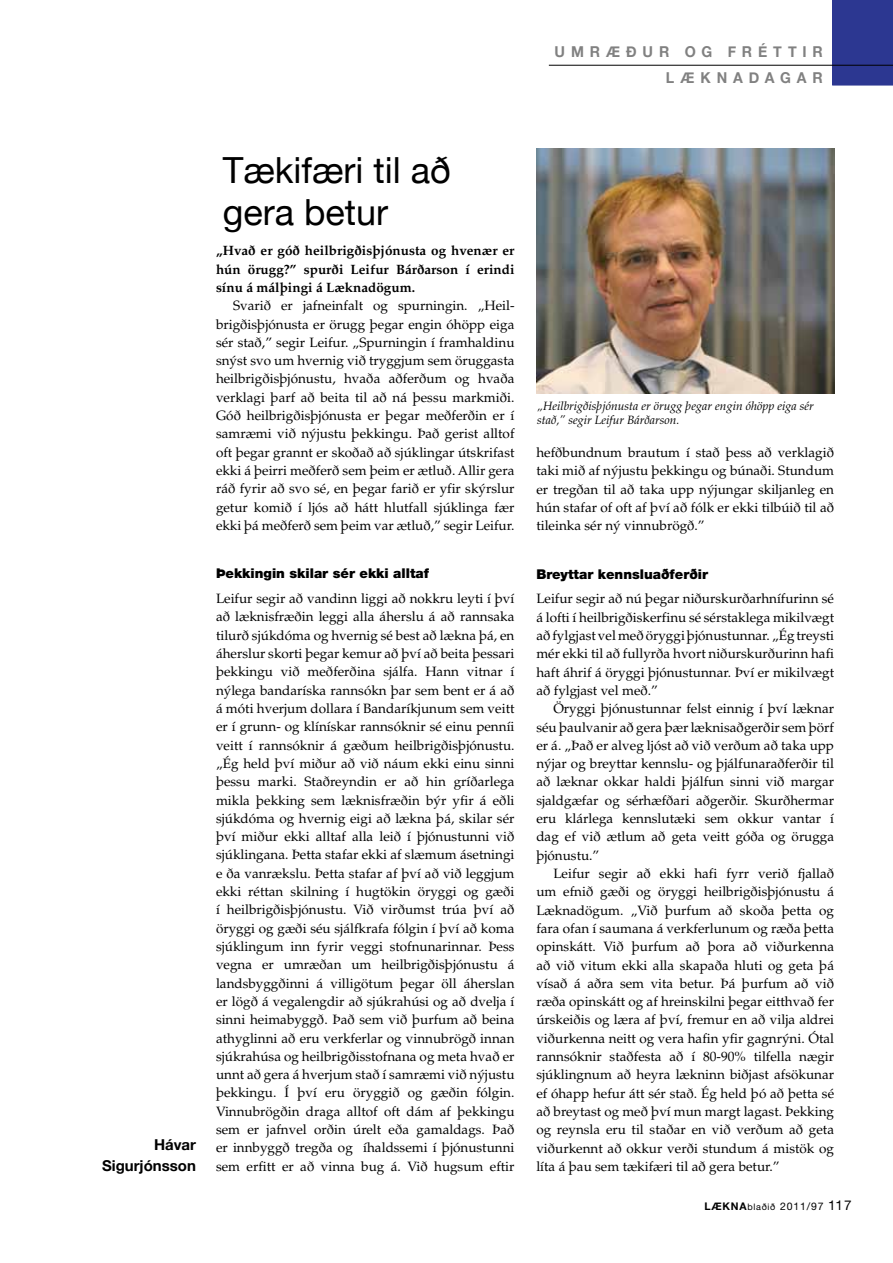
<style>
.page{position:relative;width:893px;height:1263px;background:#fff}
.page>*{position:absolute;margin:0;border:0;box-sizing:border-box;transform-origin:0 0}
.t1{font:36px/42px "Helvetica Neue";color:#000}
.t2{font:700 15px/25.5px "Helvetica Neue";letter-spacing:.415em;color:#818181;scale:.95 1}
.t3{font:700 15px/21px "Helvetica Neue";color:#000;text-align:right}
.t4{font:13.5px/18.3px "Palatino";color:#000;text-align:justify}
.t5{font:700 13.5px/18.3px "Palatino";color:#000;text-align:justify}
.t6{font:900 13.5px "Helvetica Neue";color:#000}
.t7{font:italic 12px/13.5px "Palatino";color:#000}
.t8{font:10.5px "Helvetica Neue";letter-spacing:.075em;color:#000}
.s1{font-weight:700}
.s2{font-size:9px}
.s3{font-size:13.5px}
</style>
<div class="page">
<div style="left:832px;top:0;width:61px;height:86px;background:#2c3791"></div>
<hr style="left:549px;top:65px;width:344px;height:1px;background:#000">
<img style="left:536px;top:149px;width:298px;height:245px">
<p class="t2" style="left:555px;top:39px;width:107px">U MR ÆÐUR</p>
<p class="t2" style="left:666px;top:39px;width:127px;text-indent:19px">OG FRÉTTIR<br>L æknada</p>
<p class="t2" style="left:780px;top:64px;width:47px">gar</p>
<p class="t3" style="left:102px;top:1134px;width:95px">Hávar<br>Sigurjónsson</p>
<h1 class="t1" style="left:223px;top:149px;width:229px">Tækifæri til að gera betur</h1>
<p class="t5" style="left:216px;top:242px;width:300px">„Hvað er góð heilbrigðisþjónusta og hvenær er hún örugg?” spurði Leifur Bárðarson í erindi sínu á málþingi á Læknadögum.</p>
<p class="t4" style="left:216px;top:297px;width:300px;text-indent:17px">Svarið er jafneinfalt og spurningin. „Heil&shy;brigðisþjónusta er örugg þegar engin óhöpp eiga sér stað,” segir Leifur. „Spurningin í framhaldinu snýst svo um hvernig við tryggjum sem öruggasta heilbrigðisþjónustu, hvaða aðferðum og hvaða verklagi þarf að beita til að ná þessu markmiði.<br>Góð heilbrigðisþjónusta er þegar meðferðin er í samræmi við nýjustu þekkingu. Það gerist alltof oft þegar grannt er skoðað að sjúklingar útskrifast ekki á þeirri meðferð sem þeim er ætluð. Allir gera ráð fyrir að svo sé, en þegar farið er yfir skýrslur getur komið í ljós að hátt hlutfall sjúklinga fær ekki þá meðferð sem þeim var ætluð,” segir Leifur.</p>
<p class="t6" style="left:216px;top:565px;width:215px">Þekkingin skilar sér ekki alltaf</p>
<p class="t4" style="left:216px;top:590px;width:300px">Leifur segir að vandinn liggi að nokkru leyti í því að læknisfræðin leggi alla áherslu á að rannsaka tilurð sjúkdóma og hvernig sé best að lækna þá, en áherslur skorti þegar kemur að því að beita þessari þekkingu við meðferðina sjálfa. Hann vitnar í nýlega bandaríska rannsókn þar sem bent er á að á móti hverjum dollara í Bandaríkjunum sem veitt er í grunn- og klínískar rannsóknir sé einu penníi veitt í rannsóknir á gæðum heilbrigðisþjónustu. „Ég held því miður að við náum ekki einu sinni þessu marki. Staðreyndin er að hin gríðarlega mikla þekking sem læknisfræðin býr yfir á eðli sjúkdóma og hvernig eigi að lækna þá, skilar sér því miður ekki alltaf alla leið í þjónustunni við sjúklingana. Þetta stafar ekki af slæmum ásetningi e ða vanrækslu. Þetta stafar af því að við leggjum ekki réttan skilning í hugtökin öryggi og gæði í heilbrigðisþjónustu. Við virðumst trúa því að öryggi og gæði séu sjálfkrafa fólgin í því að koma sjúklingum inn fyrir veggi stofnunarinnar. Þess vegna er umræðan um heilbrigðisþjónustu á landsbyggðinni á villigötum þegar öll áherslan er lögð á vegalengdir að sjúkrahúsi og að dvelja í sinni heimabyggð. Það sem við þurfum að beina athyglinni að eru verkferlar og vinnubrögð innan sjúkrahúsa og heilbrigðisstofnana og meta hvað er unnt að gera á hverjum stað í samræmi við nýjustu þekkingu. Í því eru öryggið og gæðin fólgin.<br>Vinnubrögðin draga alltof oft dám af þekkingu sem er jafnvel orðin úrelt eða gamaldags. Það er innbyggð tregða og íhaldssemi í þjónustunni sem erfitt er að vinna bug á. Við hugsum eftir</p>
<p class="t7" style="left:537px;top:399px;width:278px">„Heilbrigðisþjónusta er örugg þegar engin óhöpp eiga sér stað,” segir Leifur Bárðarson.</p>
<p class="t4" style="left:536px;top:443px;width:299px">hefðbundnum brautum í stað þess að verklagið taki mið af nýjustu þekkingu og búnaði. Stundum er tregðan til að taka upp nýjungar skiljanleg en hún stafar of oft af því að fólk er ekki tilbúið til að tileinka sér ný vinnubrögð.”</p>
<p class="t6" style="left:536px;top:566px;width:173px">Breyttar kennsluaðferðir</p>
<p class="t4" style="left:536px;top:590px;width:299px">Leifur segir að nú þegar niðurskurðarhnífurinn sé á lofti í heilbrigðiskerfinu sé sérstaklega mikilvægt að fylgjast vel með öryggi þjónustunnar. „Ég treysti mér ekki til að fullyrða hvort niðurskurðurinn hafi haft áhrif á öryggi þjónustunnar. Því er mikilvægt að fylgjast vel með.”</p>
<p class="t4" style="left:536px;top:700px;width:299px;text-indent:17px">Öryggi þjónustunnar felst einnig í því læknar séu þaulvanir að gera þær læknisaðgerðir sem þörf er á. „Það er alveg ljóst að við verðum að taka upp nýjar og breyttar kennslu- og þjálfunaraðferðir til að læknar okkar haldi þjálfun sinni við margar sjaldgæfar og sérhæfðari aðgerðir. Skurðhermar eru klárlega kennslutæki sem okkur vantar í dag ef við ætlum að geta veitt góða og örugga þjónustu.”</p>
<p class="t4" style="left:536px;top:864px;width:299px;text-indent:17px">Leifur segir að ekki hafi fyrr verið fjallað um efnið gæði og öryggi heilbrigðisþjónustu á Læknadögum. „Við þurfum að skoða þetta og fara ofan í saumana á verkferlunum og ræða þetta opinskátt. Við þurfum að þora að viðurkenna að við vitum ekki alla skapaða hluti og geta þá vísað á aðra sem vita betur. Þá þurfum að við ræða opinskátt og af hreinskilni þegar eitthvað fer úrskeiðis og læra af því, fremur en að vilja aldrei viðurkenna neitt og vera hafin yfir gagnrýni. Ótal rannsóknir staðfesta að í 80-90% tilfella nægir sjúklingnum að heyra lækninn biðjast afsökunar ef óhapp hefur átt sér stað. Ég held þó að þetta sé að breytast og með því mun margt lagast. Þekking og reynsla eru til staðar en við verðum að geta viðurkennt að okkur verði stundum á mistök og líta á þau sem tækifæri til að gera betur.”</p>
<p class="t8" style="left:704px;top:1200px;width:149px"><span class="s1">LÆKNA</span><span class="s2">blaðið</span> 2011/97 <span class="s3">117</span></p>
</div>
